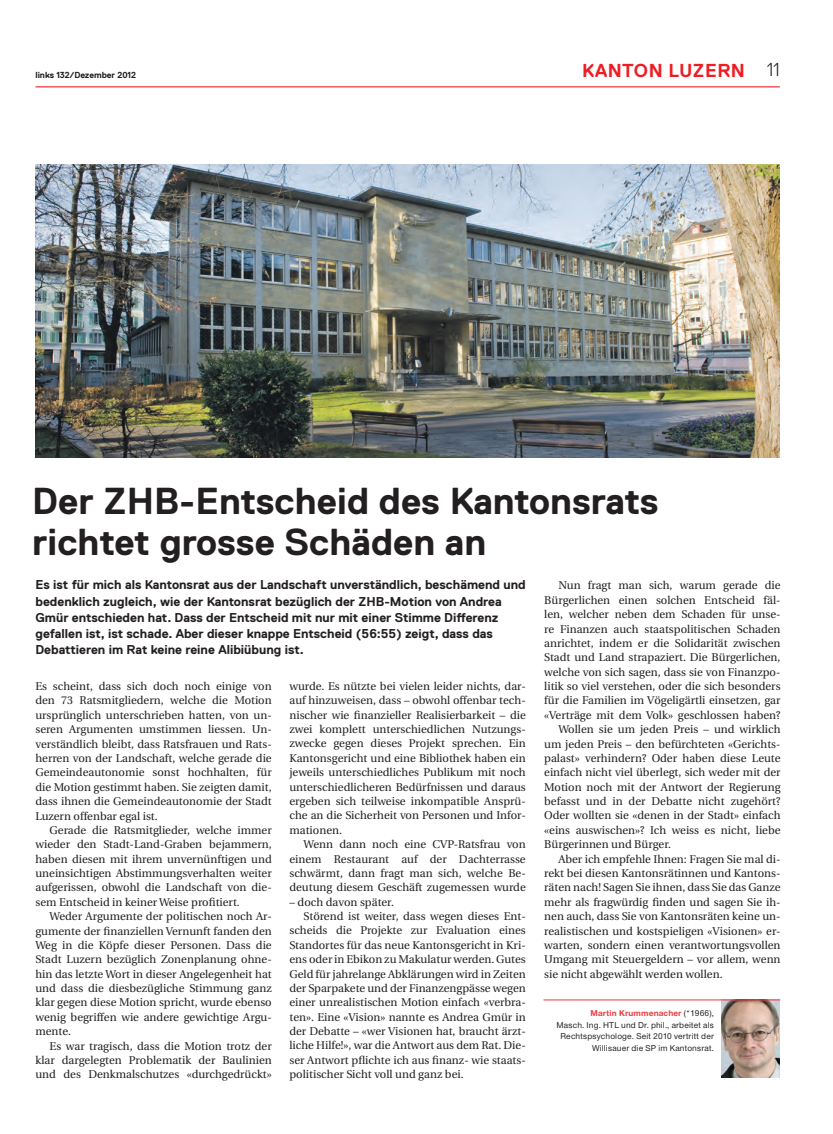
<style>
.page{position:relative;width:833px;height:1134px;background:#fff}
.page>*{position:absolute;margin:0;border:0;box-sizing:border-box;transform-origin:0 0}
.t1{font:700 37.5px/41.2px "Replica";color:#231f20}
.t2{font:700 18.75px "Replica";letter-spacing:.025em;color:#ee1d23}
.t3{font:700 12.75px/16.2px "Replica";color:#231f20}
.t4{font:11.25px/14.4px "Utopia";color:#231f20;text-align:justify}
.t5{font:500 8.75px/11.9px "Nimbus San Nov";letter-spacing:.02em;color:#231f20;text-align:right}
.t6{font:700 8.75px "Replica";color:#231f20}
.s1{font-weight:300;color:#231f20}
.s2{font-weight:700;color:#ee3a3e}
</style>
<div class="page">
<hr style="left:35px;top:86px;width:745px;height:1px;background:#ee3a3e">
<img style="left:721px;top:1001px;width:59px;height:76px">
<hr style="left:543px;top:1000px;width:237px;height:1px;background:#ee3a3e">
<img style="left:35px;top:165px;width:745px;height:292px">
<p class="t6" style="left:35px;top:70px;width:102px">links 132/Dezember 2012</p>
<h2 class="t2" style="left:582px;top:60px;width:199px">Kanton luzern <span class="s1">11</span></h2>
<h1 class="t1" style="left:32px;top:480px;width:628px">Der ZHB-Entscheid des Kantonsrats richtet grosse Schäden an</h1>
<p class="t3" style="left:35px;top:577px;width:492px">Es ist für mich als Kantonsrat aus der Landschaft unverständlich, beschämend und bedenklich zugleich, wie der Kantonsrat bezüglich der ZHB-Motion von Andrea Gmür entschieden hat. Dass der Entscheid mit nur mit einer Stimme Differenz gefallen ist, ist schade. Aber dieser knappe Entscheid (56:55) zeigt, dass das Debattieren im Rat keine reine Alibiübung ist.</p>
<p class="t4" style="left:289px;top:679px;width:238px">wurde. Es nützte bei vielen leider nichts, dar&shy;auf hinzuweisen, dass – obwohl offenbar tech&shy;nischer wie finanzieller Realisierbarkeit – die zwei komplett unterschiedlichen Nutzungs&shy;zwecke gegen dieses Projekt sprechen. Ein Kantonsgericht und eine Bibliothek haben ein jeweils unterschiedliches Publikum mit noch unterschiedlicheren Bedürfnissen und daraus ergeben sich teilweise inkompatible Ansprü&shy;che an die Sicherheit von Personen und Infor&shy;mationen.</p>
<p class="t4" style="left:289px;top:837px;width:238px;text-indent:14px">Wenn dann noch eine CVP-Ratsfrau von einem Restaurant auf der Dachterrasse schwärmt, dann fragt man sich, welche Be&shy;deutung diesem Geschäft zugemessen wurde</p>
<p class="t4" style="left:289px;top:895px;width:106px">– doch davon später.</p>
<p class="t4" style="left:304px;top:909px;width:224px">Störend ist weiter, dass wegen dieses Ent-</p>
<p class="t4" style="left:289px;top:924px;width:238px">scheids die Projekte zur Evaluation eines</p>
<p class="t4" style="left:289px;top:938px;width:238px">Standortes für das neue Kantonsgericht in Kri-</p>
<p class="t4" style="left:289px;top:952px;width:238px">ens oder in Ebikon zu Makulatur werden. Gutes</p>
<p class="t4" style="left:289px;top:967px;width:238px">Geld für jahrelange Abklärungen wird in Zeiten</p>
<p class="t4" style="left:289px;top:981px;width:238px">der Sparpakete und der Finanzengpässe wegen</p>
<p class="t4" style="left:289px;top:995px;width:238px">einer unrealistischen Motion einfach «verbra-</p>
<p class="t4" style="left:289px;top:1010px;width:238px">ten». Eine «Vision» nannte es Andrea Gmür in</p>
<p class="t4" style="left:289px;top:1024px;width:238px">der Debatte – «wer Visionen hat, braucht ärzt-</p>
<p class="t4" style="left:289px;top:1039px;width:238px">liche Hilfe!», war die Antwort aus dem Rat. Die-</p>
<p class="t4" style="left:289px;top:1053px;width:238px">ser Antwort pflichte ich aus finanz- wie staats-</p>
<p class="t4" style="left:289px;top:1067px;width:176px">politischer Sicht voll und ganz bei.</p>
<p class="t4" style="left:35px;top:679px;width:238px">Es scheint, dass sich doch noch einige von den 73 Ratsmitgliedern, welche die Motion ursprünglich unterschrieben hatten, von un&shy;seren Argumenten umstimmen liessen. Un&shy;verständlich bleibt, dass Ratsfrauen und Rats&shy;herren von der Landschaft, welche gerade die Gemeindeautonomie sonst hochhalten, für die Motion gestimmt haben. Sie zeigten damit, dass ihnen die Gemeindeautonomie der Stadt Luzern offenbar egal ist.</p>
<p class="t4" style="left:35px;top:823px;width:238px;text-indent:14px">Gerade die Ratsmitglieder, welche immer wieder den Stadt-Land-Graben bejammern, haben diesen mit ihrem unvernünftigen und uneinsichtigen Abstimmungsverhalten weiter aufgerissen, obwohl die Landschaft von die&shy;sem Entscheid in keiner Weise profitiert.</p>
<p class="t4" style="left:35px;top:909px;width:238px;text-indent:14px">Weder Argumente der politischen noch Ar&shy;gumente der finanziellen Vernunft fanden den Weg in die Köpfe dieser Personen. Dass die Stadt Luzern bezüglich Zonenplanung ohne&shy;hin das letzte Wort in dieser Angelegenheit hat und dass die diesbezügliche Stimmung ganz klar gegen diese Motion spricht, wurde ebenso wenig begriffen wie andere gewichtige Argu&shy;mente.</p>
<p class="t4" style="left:35px;top:1039px;width:238px;text-indent:14px">Es war tragisch, dass die Motion trotz der klar dargelegten Problematik der Baulinien und des Denkmalschutzes «durchgedrückt»</p>
<p class="t4" style="left:558px;top:579px;width:224px">Nun fragt man sich, warum gerade die</p>
<p class="t4" style="left:544px;top:593px;width:238px">Bürgerlichen einen solchen Entscheid fäl-</p>
<p class="t4" style="left:544px;top:607px;width:238px">len, welcher neben dem Schaden für unse-</p>
<p class="t4" style="left:544px;top:622px;width:238px">re Finanzen auch staatspolitischen Schaden</p>
<p class="t4" style="left:544px;top:636px;width:238px">anrichtet, indem er die Solidarität zwischen</p>
<p class="t4" style="left:544px;top:650px;width:238px">Stadt und Land strapaziert. Die Bürgerlichen,</p>
<p class="t4" style="left:544px;top:665px;width:238px">welche von sich sagen, dass sie von Finanzpo-</p>
<p class="t4" style="left:544px;top:679px;width:238px">litik so viel verstehen, oder die sich besonders</p>
<p class="t4" style="left:544px;top:694px;width:238px">für die Familien im Vögeligärtli einsetzen, gar</p>
<p class="t4" style="left:544px;top:708px;width:238px">«Verträge mit dem Volk» geschlossen haben?</p>
<p class="t4" style="left:558px;top:722px;width:224px">Wollen sie um jeden Preis – und wirklich</p>
<p class="t4" style="left:544px;top:737px;width:238px">um jeden Preis – den befürchteten «Gerichts-</p>
<p class="t4" style="left:544px;top:751px;width:238px">palast» verhindern? Oder haben diese Leute</p>
<p class="t4" style="left:544px;top:765px;width:238px">einfach nicht viel überlegt, sich weder mit der</p>
<p class="t4" style="left:544px;top:780px;width:238px">Motion noch mit der Antwort der Regierung</p>
<p class="t4" style="left:544px;top:794px;width:238px">befasst und in der Debatte nicht zugehört?</p>
<p class="t4" style="left:544px;top:809px;width:238px">Oder wollten sie «denen in der Stadt» einfach</p>
<p class="t4" style="left:544px;top:823px;width:238px">«eins auswischen»? Ich weiss es nicht, liebe</p>
<p class="t4" style="left:544px;top:837px;width:128px">Bürgerinnen und Bürger.</p>
<p class="t4" style="left:558px;top:852px;width:224px">Aber ich empfehle Ihnen: Fragen Sie mal di-</p>
<p class="t4" style="left:544px;top:866px;width:238px">rekt bei diesen Kantonsrätinnen und Kantons-</p>
<p class="t4" style="left:544px;top:880px;width:238px">räten nach! Sagen Sie ihnen, dass Sie das Ganze</p>
<p class="t4" style="left:544px;top:895px;width:238px">mehr als fragwürdig finden und sagen Sie ih-</p>
<p class="t4" style="left:544px;top:909px;width:238px">nen auch, dass Sie von Kantonsräten keine un-</p>
<p class="t4" style="left:544px;top:924px;width:238px">realistischen und kostspieligen «Visionen» er-</p>
<p class="t4" style="left:544px;top:938px;width:238px">warten, sondern einen verantwortungsvollen</p>
<p class="t4" style="left:544px;top:952px;width:238px">Umgang mit Steuergeldern – vor allem, wenn</p>
<p class="t4" style="left:544px;top:967px;width:180px">sie nicht abgewählt werden wollen.</p>
<p class="t5" style="left:556px;top:1007px;width:159px"><span class="s2">Martin Krummenacher</span> (*1966),<br>Masch. Ing. HTL und Dr. phil., arbeitet als Rechtspsychologe. Seit 2010 vertritt der Willisauer die SP im Kantonsrat.</p>
</div>
